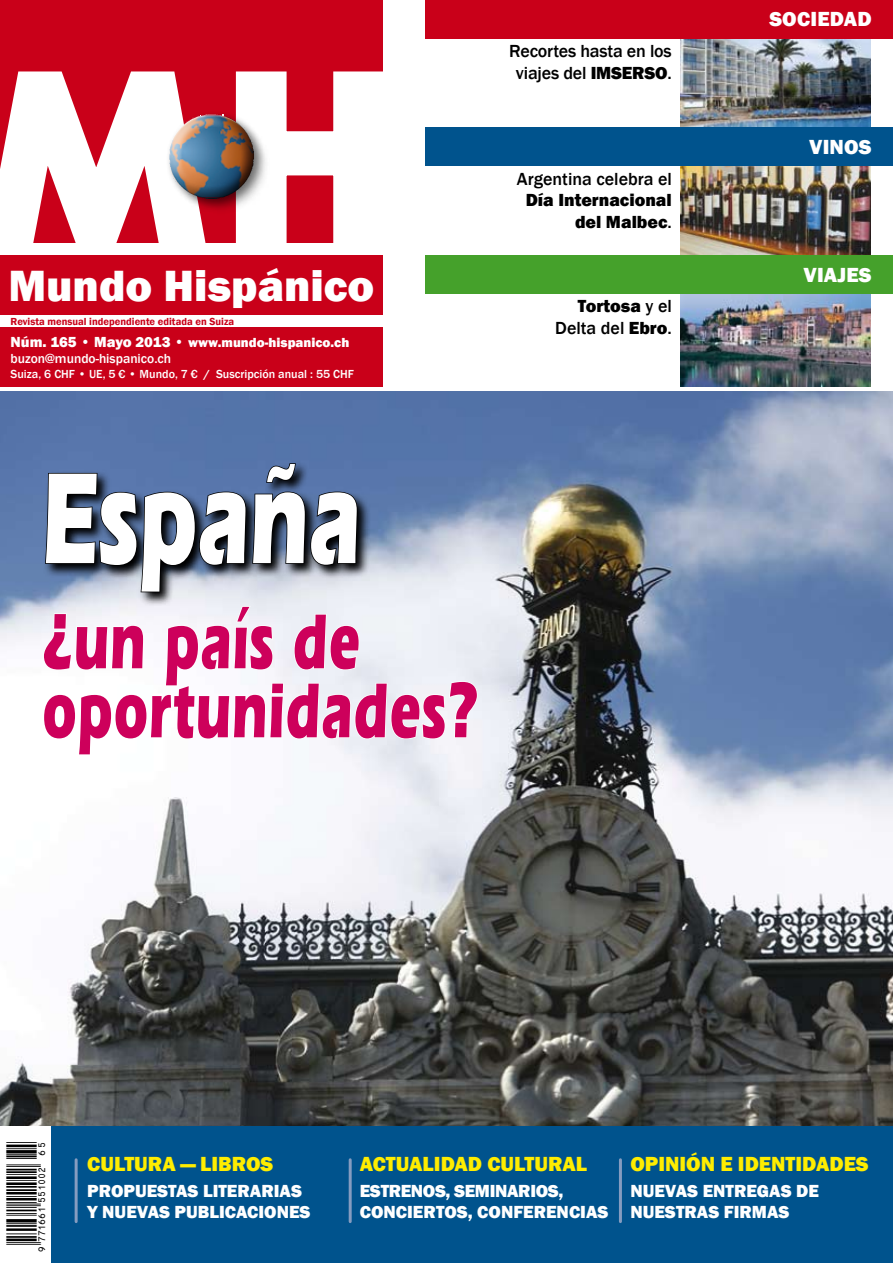
<style>
.page{position:relative;width:893px;height:1263px;background:#fff}
.page>*{position:absolute;margin:0;border:0;box-sizing:border-box;transform-origin:0 0}
.t1{font:700 220.5px "Century Gothic";color:#fff;scale:1.08 1}
.t2{font:700 135px "Eras IT Cby BT";letter-spacing:.005em;color:#fff;scale:.67 1}
.t3{font:700 81px/69px "Eras IT Cby BT";letter-spacing:.02em;color:#cd005b;scale:.67 1}
.t4{font:800 45px "Franklin Gothic";color:#fff}
.t5{font:800 21px "Franklin Gothic";color:#ffed00}
.t6{font:800 21px "Franklin Gothic";letter-spacing:.01em;color:#fff}
.t7{font:800 18px/21.6px "Franklin Gothic";color:#fff}
.t8{font:500 18px/21.6px "Franklin Gothic";color:#000;text-align:center}
.t9{font:800 18px/21.6px "Franklin Gothic";color:#000;text-align:right}
.t10{font:800 18px "Franklin Gothic";letter-spacing:-.02em;color:#fff}
.t11{font:500 13.5px/16.2px "Franklin Gothic";color:#fff}
.t12{font:500 12px "Franklin Gothic";color:#fff}
.t13{font:600 10.5px "Franklin Gothic";color:#c90019}
.s1{font-weight:800;font-size:15px}
.s2{font-weight:800}
.s3{font-weight:500}
</style>
<div class="page">
<img style="left:0;top:391px;width:893px;height:736px">
<img style="left:680px;top:166px;width:191px;height:89px">
<div style="left:0;top:1127px;width:893px;height:136px;background:#00538d"></div>
<img style="left:680px;top:38px;width:191px;height:90px">
<div style="left:425px;top:0;width:468px;height:38px;background:#c90019"></div>
<div style="left:425px;top:128px;width:468px;height:38px;background:#00538d"></div>
<div style="left:0;top:1127px;width:51px;height:136px;background:#fff"></div>
<hr style="left:75px;top:1160px;width:3px;height:61px;background:#859cc0">
<hr style="left:349px;top:1160px;width:3px;height:61px;background:#859cc0">
<hr style="left:619px;top:1160px;width:3px;height:61px;background:#859cc0">
<div style="left:0;top:0;width:383px;height:242px;background:#c90019"></div>
<div style="left:0;top:255px;width:383px;height:60px;background:#c90019"></div>
<svg style="left:0;top:71px;width:383px;height:172px"></svg>
<div style="left:168px;top:114px;width:59px;height:95px;background:#fff;opacity:.6"></div>
<div style="left:173px;top:114px;width:107px;height:110px;background:#000;opacity:.9"></div>
<div style="left:0;top:327px;width:383px;height:60px;background:#c90019"></div>
<img style="left:680px;top:293px;width:191px;height:94px">
<div style="left:425px;top:255px;width:468px;height:38px;background:#45a12b"></div>
<svg style="left:42px;top:417px;width:436px;height:424px"></svg>
<h1 class="t1" style="left:-12px;top:-10px;width:380px">MH</h1>
<h3 class="t4" style="left:8px;top:256px;width:367px">MUNDO HISPÁNICO</h3>
<p class="t11" style="left:11px;top:335px;width:340px"><span class="s1">NÚM. 165 • MAYO 2013 •</span> <span class="s2">WWW.MUNDO-HISPANICO.CH </span>buzon@mundo-hispanico.ch</p>
<p class="t12" style="left:11px;top:366px;width:345px">Suiza, 6 CHF • UE, 5 € • Mundo, 7 € <span class="s2">/</span> Suscripción anual : 55 CHF</p>
<p class="t13" style="left:11px;top:315px;width:225px">Revista mensual independiente editada en Suiza</p>
<h2 class="t2" style="left:43px;top:434px;width:476px">España</h2>
<h3 class="t3" style="left:43px;top:606px;width:650px">¿un país de oportunidades?</h3>
<p class="t8" style="left:509px;top:41px;width:164px">Recortes hasta en los viajes del <span class="s2">IMSERSO</span>.</p>
<p class="t8" style="left:517px;top:168px;width:156px">Argentina celebra el</p>
<p class="t9" style="left:526px;top:190px;width:148px">DÍA INTERNACIONAL<br>DEL MALBEC<span class="s3">.</span></p>
<p class="t8" style="left:555px;top:296px;width:118px;text-align:right"><span class="s2">TORTOSA</span> y el<br>Delta del <span class="s2">EBRO</span>.</p>
<p class="t6" style="left:769px;top:6px;width:104px">SOCIEDAD</p>
<p class="t6" style="left:809px;top:133px;width:64px">VINOS</p>
<p class="t6" style="left:803px;top:261px;width:70px">VIAJES</p>
<p class="t5" style="left:87px;top:1151px;width:159px">CULTURA — LIBROS</p>
<p class="t7" style="left:87px;top:1180px;width:216px">PROPUESTAS LITERARIAS<br>Y NUEVAS</p>
<p class="t7" style="left:175px;top:1201px;width:56px">PUBLICACIONES</p>
<p class="t5" style="left:360px;top:1151px;width:154px">ACTUALIDAD CULTU</p>
<p class="t5" style="left:548px;top:1151px;width:39px">RAL</p>
<p class="t7" style="left:360px;top:1180px;width:42px">ESTRENOS</p>
<p class="t10" style="left:446px;top:1179px;width:119px">, SEMINARIOS,</p>
<p class="t7" style="left:360px;top:1201px;width:23px">CONCIER</p>
<p class="t7" style="left:436px;top:1201px;width:174px">TOS, CONFERENCIAS</p>
<p class="t5" style="left:630px;top:1151px;width:26px">OPINI</p>
<p class="t5" style="left:686px;top:1151px;width:64px">ÓNEIDEN</p>
<p class="t5" style="left:786px;top:1151px;width:23px">TIDADES</p>
<p class="t7" style="left:630px;top:1180px;width:36px">NUEVAS</p>
<p class="t7" style="left:703px;top:1180px;width:106px">ENTREGAS DE</p>
<p class="t7" style="left:630px;top:1201px;width:67px">NUESTRAS</p>
<p class="t7" style="left:724px;top:1201px;width:12px">FIRMAS</p>
</div>
